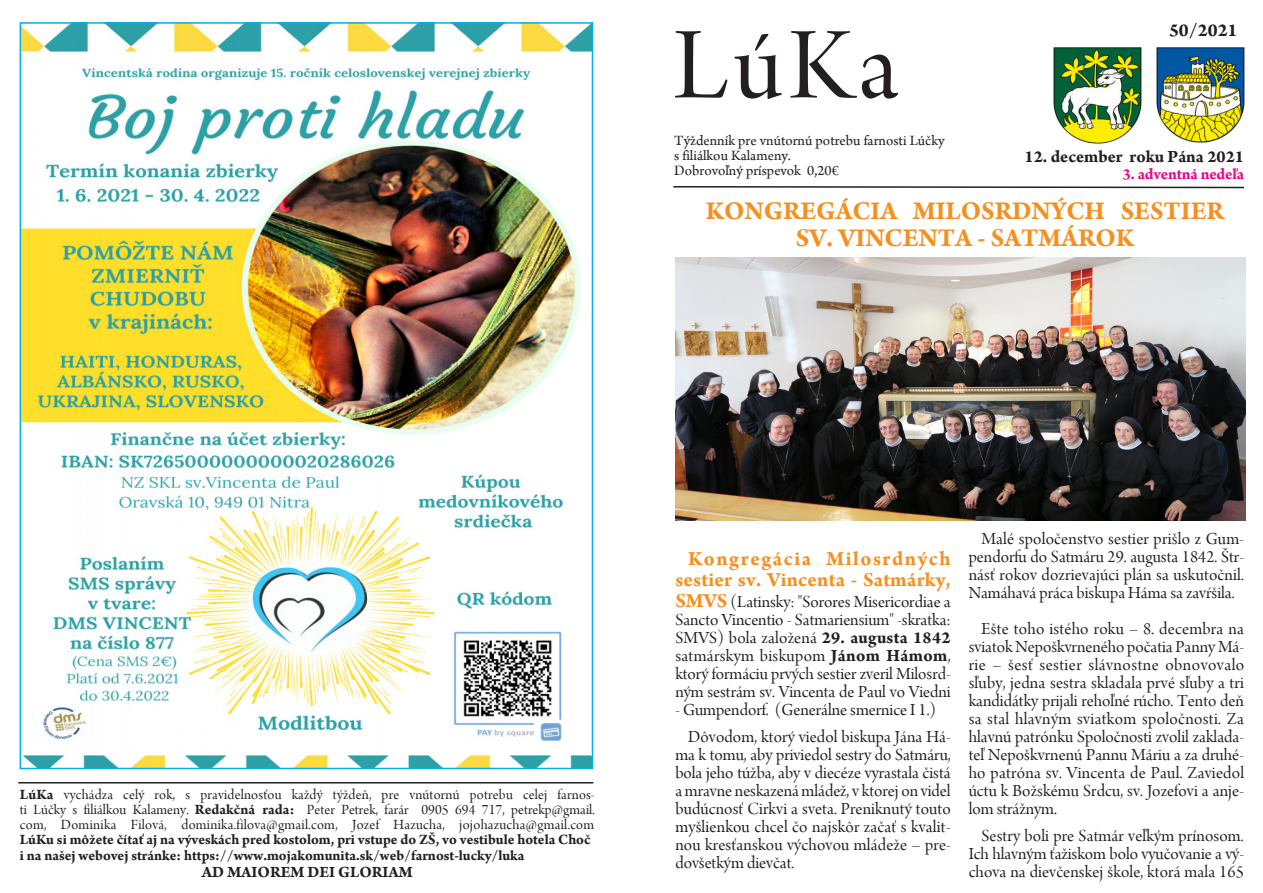
<style>
.page{position:relative;width:1263px;height:893px;background:#fff}
.page>*{position:absolute;margin:0;border:0;box-sizing:border-box;transform-origin:0 0}
.Zakladny{font:108px "Arno Pro Display";color:#231f20}
.Zakladny-2{font:700 27px "Arno Pro";color:#f68f1e}
.Zakladny-3{font:700 21px/21px "Arno Pro";letter-spacing:.01em;color:#f68f1e;text-align:right}
.t1{font:700 19.5px "Arno Pro";color:#231f20}
.Zakladny-4{font:18px/18px "Arno Pro Display";color:#231f20;text-align:justify}
.t2{font:700 18px "Arno Pro";color:#231f20}
.t3{font:700 16.5px "Arno Pro";color:#231f20}
.t4{font:700 16.5px "Arno Pro";letter-spacing:-.01em;color:#ed028c}
.t5{font:15px/15px "Arno Pro Display";letter-spacing:.02em;color:#231f20;text-align:justify}
.t6{font:15px "Arno Pro";color:#231f20}
.t7{font:700 15px "Arno Pro";color:#231f20}
.s1{font-family:"Arno Pro";font-weight:700}
.s2{font-family:"Arno Pro";font-weight:700;font-size:21px;color:#f68f1e}
</style>
<div class="page">
<img style="left:1053px;top:47px;width:89px;height:97px">
<svg style="left:673px;top:186px;width:571px;height:3px"></svg>
<hr style="left:18px;top:782px;width:575px;height:1px;background:#231f20">
<img style="left:1157px;top:47px;width:87px;height:96px">
<img style="left:675px;top:257px;width:570px;height:263px">
<img style="left:23px;top:25px;width:567px;height:741px">
<p class="Zakladny" style="left:673px;top:6px;width:227px">LúKa</p>
<p class="t6" style="left:674px;top:132px;width:272px">Týždenník pre vnútornú potrebu farnosti Lúčky</p>
<p class="t6" style="left:674px;top:147px;width:118px">s filiálkou Kalameny.</p>
<p class="t6" style="left:674px;top:162px;width:166px">Dobrovoľný príspevok 0,20€</p>
<p class="t1" style="left:1169px;top:19px;width:70px">50/2021</p>
<p class="t2" style="left:1024px;top:146px;width:221px">12. december roku Pána 2021</p>
<p class="t4" style="left:1123px;top:164px;width:123px">3. adventná nedeľa</p>
<p class="Zakladny-2" style="left:706px;top:195px;width:519px">KONGREGÁCIA MILOSRDNÝCH SESTIER</p>
<p class="Zakladny-2" style="left:796px;top:222px;width:340px">SV. VINCENTA - SATMÁROK</p>
<p class="t5" style="left:20px;top:788px;width:577px"><span class="s1">LúKa</span> vychádza celý rok, s pravidelnosťou každý týždeň, pre vnútornú potrebu celej farnos&shy;ti Lúčky s filiálkou Kalameny. <span class="s1">Redakčná rada:</span> Peter Petrek, farár 0905 694 717, petrekp@gmail. com, Dominika Filová, dominika.filova@gmail.com, Jozef Hazucha, jojohazucha@gmail.com <span class="s1">LúKu si môžete čítať aj na výveskách pred kostolom, pri vstupe do ZŠ, vo vestibule hotela Choč</span></p>
<p class="t7" style="left:20px;top:847px;width:506px">i na našej webovej stránke: https://www.mojakomunita.sk/web/farnost-lucky/luka</p>
<p class="t3" style="left:202px;top:862px;width:212px">AD MAIOREM DEI GLORIAM</p>
<p class="Zakladny-3" style="left:675px;top:549px;width:277px">Kongregácia Milosrdných sestier sv. Vincenta - Satmárky,</p>
<p class="Zakladny-4" style="left:675px;top:594px;width:277px"><span class="s2">SMVS</span> (Latinsky: "Sorores Misericordiae a Sancto Vincentio - Satmariensium" -skratka:<br>SMVS) bola založená <span class="s1">29. augusta 1842 </span>satmárskym biskupom <span class="s1">Jánom Hámom</span>, ktorý formáciu prvých sestier zveril Milosrd&shy;ným sestrám sv. Vincenta de Paul vo Viedni</p>
<p class="Zakladny-4" style="left:675px;top:702px;width:262px">- Gumpendorf. (Generálne smernice I 1.)</p>
<p class="Zakladny-4" style="left:675px;top:729px;width:277px;text-indent:13px">Dôvodom, ktorý viedol biskupa Jána Há&shy;ma k tomu, aby priviedol sestry do Satmáru, bola jeho túžba, aby v diecéze vyrastala čistá a mravne neskazená mládež, v ktorej on videl budúcnosť Cirkvi a sveta. Preniknutý touto myšlienkou chcel čo najskôr začať s kvalit&shy;nou kresťanskou výchovou mládeže – pre&shy;dovšetkým dievčat.</p>
<p class="Zakladny-4" style="left:969px;top:531px;width:277px;text-indent:13px">Malé spoločenstvo sestier prišlo z Gum&shy;pendorfu do Satmáru 29. augusta 1842. Štr&shy;násť rokov dozrievajúci plán sa uskutočnil.<br>Namáhavá práca biskupa Háma sa zavŕšila.</p>
<p class="Zakladny-4" style="left:969px;top:621px;width:277px;text-indent:13px">Ešte toho istého roku – 8. decembra na sviatok Nepoškvrneného počatia Panny Má&shy;rie – šesť sestier slávnostne obnovovalo sľuby, jedna sestra skladala prvé sľuby a tri kandidátky prijali rehoľné rúcho. Tento deň sa stal hlavným sviatkom spoločnosti. Za hlavnú patrónku Spoločnosti zvolil zaklada&shy;teľ Nepoškvrnenú Pannu Máriu a za druhé&shy;ho patróna sv. Vincenta de Paul. Zaviedol úctu k Božskému Srdcu, sv. Jozefovi a anje&shy;lom strážnym.</p>
<p class="Zakladny-4" style="left:969px;top:828px;width:277px;text-indent:13px">Sestry boli pre Satmár veľkým prínosom.<br>Ich hlavným ťažiskom bolo vyučovanie a vý&shy;chova na dievčenskej škole, ktorá mala 165</p>
</div>
